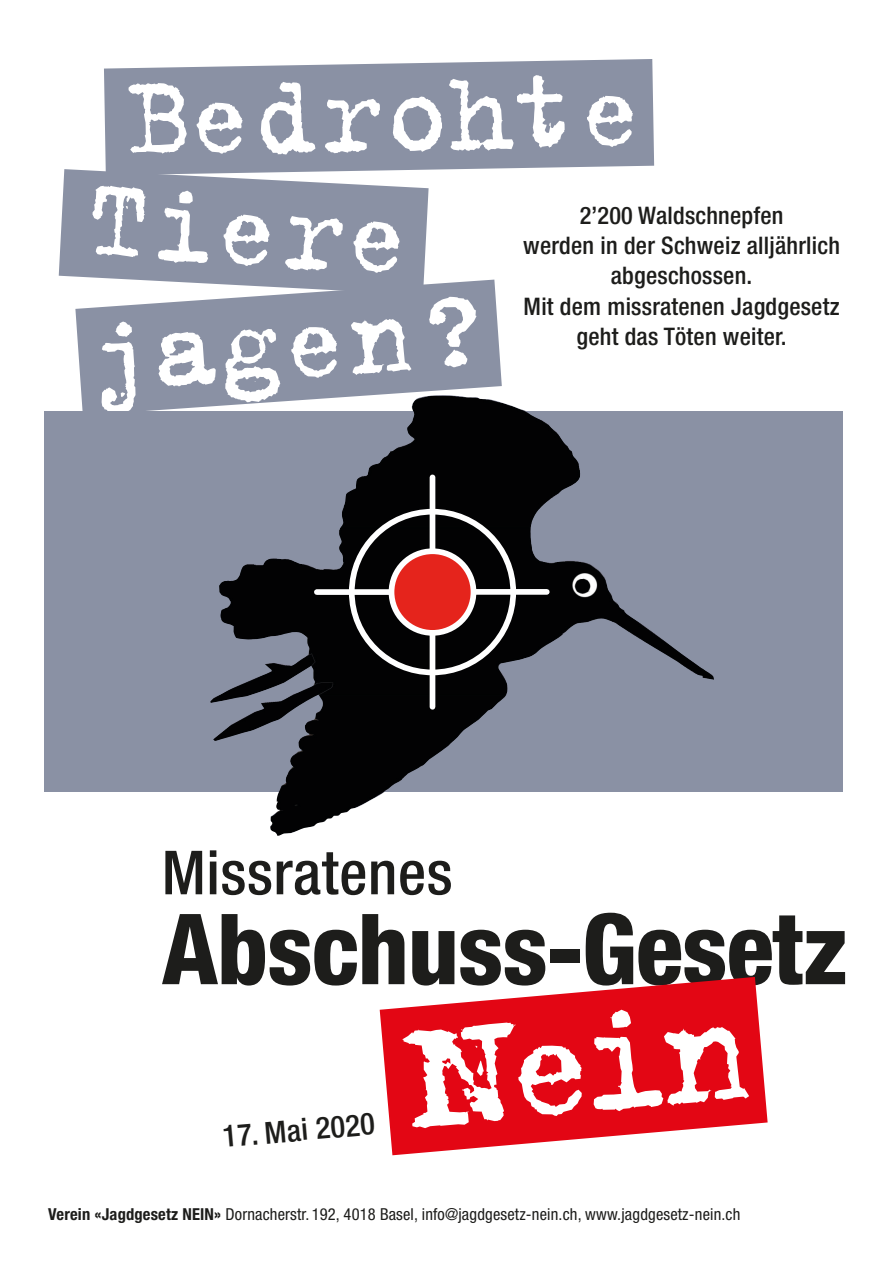
<style>
.page{position:relative;width:893px;height:1263px;background:#fff}
.page>*{position:absolute;margin:0;border:0;box-sizing:border-box;transform-origin:0 0}
.t1{font:167.25px "Trixie";color:#fff;scale:1.24 1}
.t2{font:120.45px "Trixie";color:#fff}
.t3{font:800 condensed 98.25px "Helvetica Neue";letter-spacing:-.01em;color:#1d1d1b}
.t4{font:500 condensed 60.9px "Helvetica Neue";letter-spacing:.01em;color:#1d1d1b}
.t5{font:500 condensed 30.45px "Helvetica Neue";color:#1d1d1b}
.t6{font:500 condensed 24.15px/30.5px "Helvetica Neue";letter-spacing:.01em;color:#1d1d1b;text-align:center}
.t7{font:condensed 16.5px "Helvetica Neue";letter-spacing:.01em;color:#1d1d1b}
.s1{font-weight:700}
</style>
<div class="page">
<svg style="left:75px;top:280px;width:427px;height:131px;background:#8f95a7"></svg>
<div style="left:104px;top:59px;width:550px;height:111px;background:#8a91a4"></div>
<svg style="left:59px;top:169px;width:370px;height:126px;background:#999fb0"></svg>
<svg style="left:380px;top:977px;width:388px;height:178px;fill:#e30614"></svg>
<svg style="left:45px;top:411px;width:798px;height:380px;background:#717786"></svg>
<img style="left:210px;top:398px;width:207px;height:358px">
<div style="left:392px;top:551px;width:81px;height:82px;background:#e5241c;border-radius:50%"></div>
<div style="left:349px;top:509px;width:167px;height:166px;border:6px solid #fff;border-radius:50%"></div>
<div style="left:317px;top:589px;width:73px;height:6px;background:#fff"></div>
<div style="left:474px;top:589px;width:73px;height:6px;background:#fff"></div>
<div style="left:430px;top:477px;width:5px;height:73px;background:#fff"></div>
<div style="left:430px;top:634px;width:5px;height:73px;background:#fff"></div>
<div style="left:389px;top:548px;width:87px;height:88px;border:6px solid #fff;border-radius:50%"></div>
<p class="t2" style="left:121px;top:39px;width:523px;rotate:-1deg">Bedrohte</p>
<p class="t2" style="left:89px;top:141px;width:328px;rotate:3deg">Tiere</p>
<p class="t6" style="left:523px;top:199px;width:318px">2’200 Waldschnepfen<br>werden in der Schweiz alljährlich abgeschossen.<br>Mit dem missratenen Jagdgesetz geht das Töten weiter.</p>
<p class="t2" style="left:81px;top:277px;width:403px;rotate:-4deg">jagen?</p>
<p class="t4" style="left:162px;top:836px;width:292px">Missratenes</p>
<p class="t3" style="left:162px;top:888px;width:688px">Abschuss-Gesetz</p>
<p class="t5" style="left:221px;top:1118px;width:154px;rotate:-5deg">17. Mai 2020</p>
<p class="t1" style="left:394px;top:968px;width:282px;rotate:-5deg">Nein</p>
<p class="t7" style="left:48px;top:1205px;width:694px"><span class="s1">Verein «Jagdgesetz NEIN»</span> Dornacherstr. 192, 4018 Basel, info@jagdgesetz-nein.ch, www.jagdgesetz-nein.ch</p>
</div>
